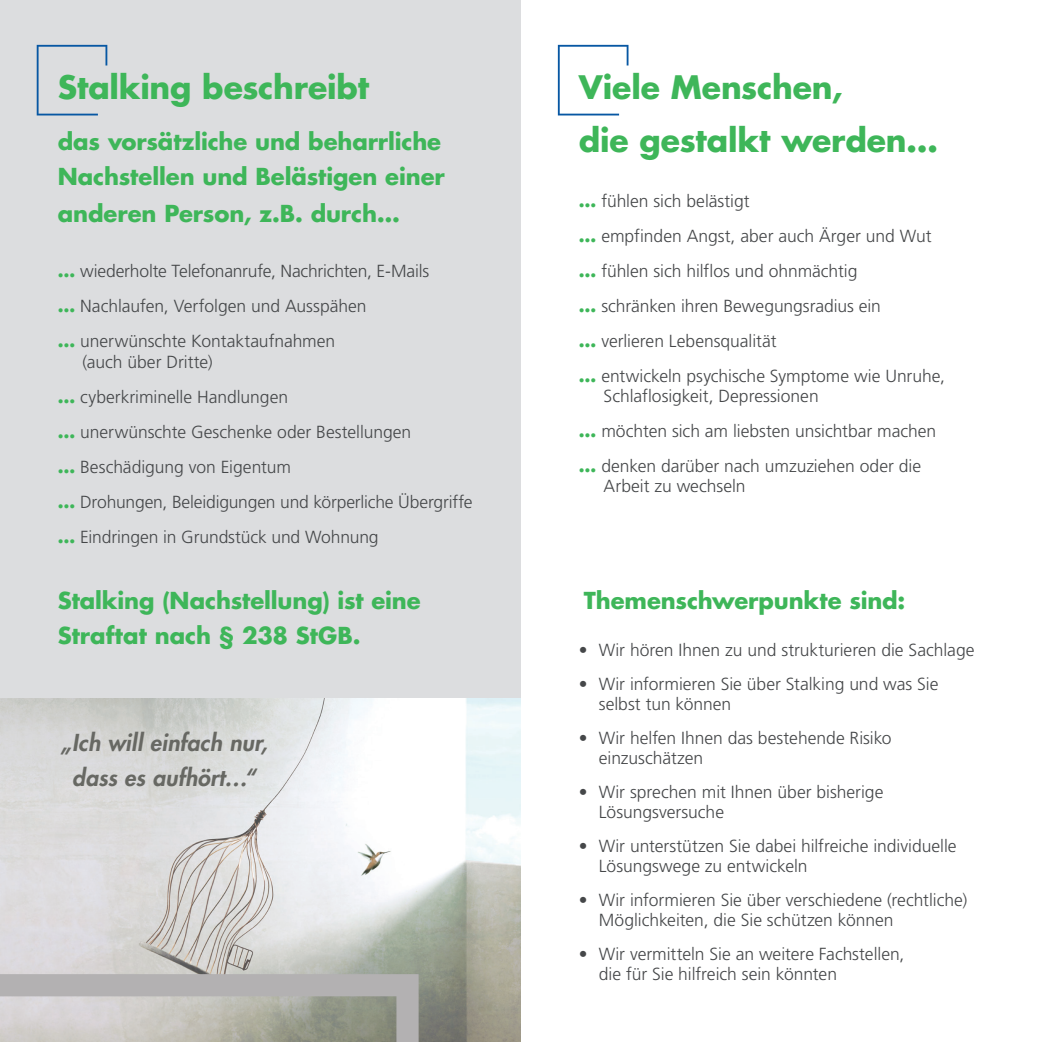
<style>
.page{position:relative;width:1042px;height:1042px;background:#fff}
.page>*{position:absolute;margin:0;border:0;box-sizing:border-box;transform-origin:0 0}
.t1{font:700 31.5px/52.5px "Futura Std";letter-spacing:-.005em;color:#3eb659}
.t2{font:700 22.75px/35.9px "Futura Std";letter-spacing:-.005em;color:#3eb659}
.t3{font:italic 800 22.75px/35px "Futura Std";letter-spacing:.01em;color:#676863;text-align:center}
.t4{font:300 17.5px/35px "Frutiger";letter-spacing:-.005em;color:#454749}
.s1{font-family:"Futura Std";font-weight:700;color:#3eb659}
</style>
<div class="page">
<div style="left:0;top:0;width:521px;height:1042px;background:#dcdddf"></div>
<img style="left:0;top:699px;width:521px;height:343px">
<svg style="left:0;top:974px;width:419px;height:68px;background:#b6b5b0"></svg>
<svg style="left:37px;top:45px;width:70px;height:70px"></svg>
<svg style="left:558px;top:45px;width:70px;height:70px"></svg>
<h1 class="t1" style="left:58px;top:61px;width:313px">Stalking beschreibt</h1>
<h2 class="t2" style="left:58px;top:123px;width:389px">das vorsätzliche und beharrliche<br>Nachstellen und Belästigen einer anderen Person, z.B. durch…</h2>
<p class="t4" style="left:58px;top:254px;width:373px"><span class="s1">…</span> wiederholte Telefonanrufe, Nachrichten, E-Mails <span class="s1">…</span> Nachlaufen, Verfolgen und Ausspähen<br><span class="s1">…</span> unerwünschte Kontaktaufnahmen</p>
<p class="t4" style="left:58px;top:344px;width:416px;text-indent:25px">(auch über Dritte)<br><span class="s1">…</span> cyberkriminelle Handlungen<br><span class="s1">…</span> unerwünschte Geschenke oder Bestellungen<br><span class="s1">…</span> Beschädigung von Eigentum<br><span class="s1">…</span> Drohungen, Beleidigungen und körperliche Übergriffe <span class="s1">…</span> Eindringen in Grundstück und Wohnung</p>
<h2 class="t2" style="left:58px;top:582px;width:364px;line-height:35px">Stalking (Nachstellung) ist eine<br>Straftat nach § 238 StGB.</h2>
<h2 class="t3" style="left:61px;top:725px;width:208px">„Ich will einfach nur, dass es aufhört…“</h2>
<h1 class="t1" style="left:579px;top:61px;width:361px">Viele Menschen,<br>die gestalkt werden…</h1>
<p class="t4" style="left:579px;top:183px;width:367px"><span class="s1">…</span> fühlen sich belästigt<br><span class="s1">…</span> empfinden Angst, aber auch Ärger und Wut <span class="s1">…</span> fühlen sich hilflos und ohnmächtig<br><span class="s1">…</span> schränken ihren Bewegungsradius ein<br><span class="s1">…</span> verlieren Lebensqualität<br><span class="s1">…</span> entwickeln psychische Symptome wie Unruhe,</p>
<p class="t4" style="left:579px;top:379px;width:359px;text-indent:25px">Schlaflosigkeit, Depressionen<br><span class="s1">…</span> möchten sich am liebsten unsichtbar machen <span class="s1">…</span> denken darüber nach umzuziehen oder die</p>
<p class="t4" style="left:603px;top:469px;width:143px">Arbeit zu wechseln</p>
<h2 class="t2" style="left:584px;top:582px;width:323px">Themenschwerpunkte sind:</h2>
<p class="t4" style="left:579px;top:633px;width:397px">• Wir hören Ihnen zu und strukturieren die Sachlage</p>
<p class="t4" style="left:599px;top:674px;width:341px;line-height:20.1px;text-indent:-20px">• Wir informieren Sie über Stalking und was Sie selbst tun können</p>
<p class="t4" style="left:599px;top:728px;width:294px;line-height:20.1px;text-indent:-20px">• Wir helfen Ihnen das bestehende Risiko einzuschätzen</p>
<p class="t4" style="left:599px;top:782px;width:286px;line-height:20.1px;text-indent:-20px">• Wir sprechen mit Ihnen über bisherige<br>Lösungsversuche</p>
<p class="t4" style="left:599px;top:836px;width:359px;line-height:20.1px;text-indent:-20px">• Wir unterstützen Sie dabei hilfreiche individuelle<br>Lösungswege zu entwickeln</p>
<p class="t4" style="left:599px;top:890px;width:370px;line-height:20.1px;text-indent:-20px">• Wir informieren Sie über verschiedene (rechtliche)<br>Möglichkeiten, die Sie schützen können</p>
<p class="t4" style="left:599px;top:944px;width:307px;line-height:20.1px;text-indent:-20px">• Wir vermitteln Sie an weitere Fachstellen, die für Sie hilfreich sein könnten</p>
</div>
